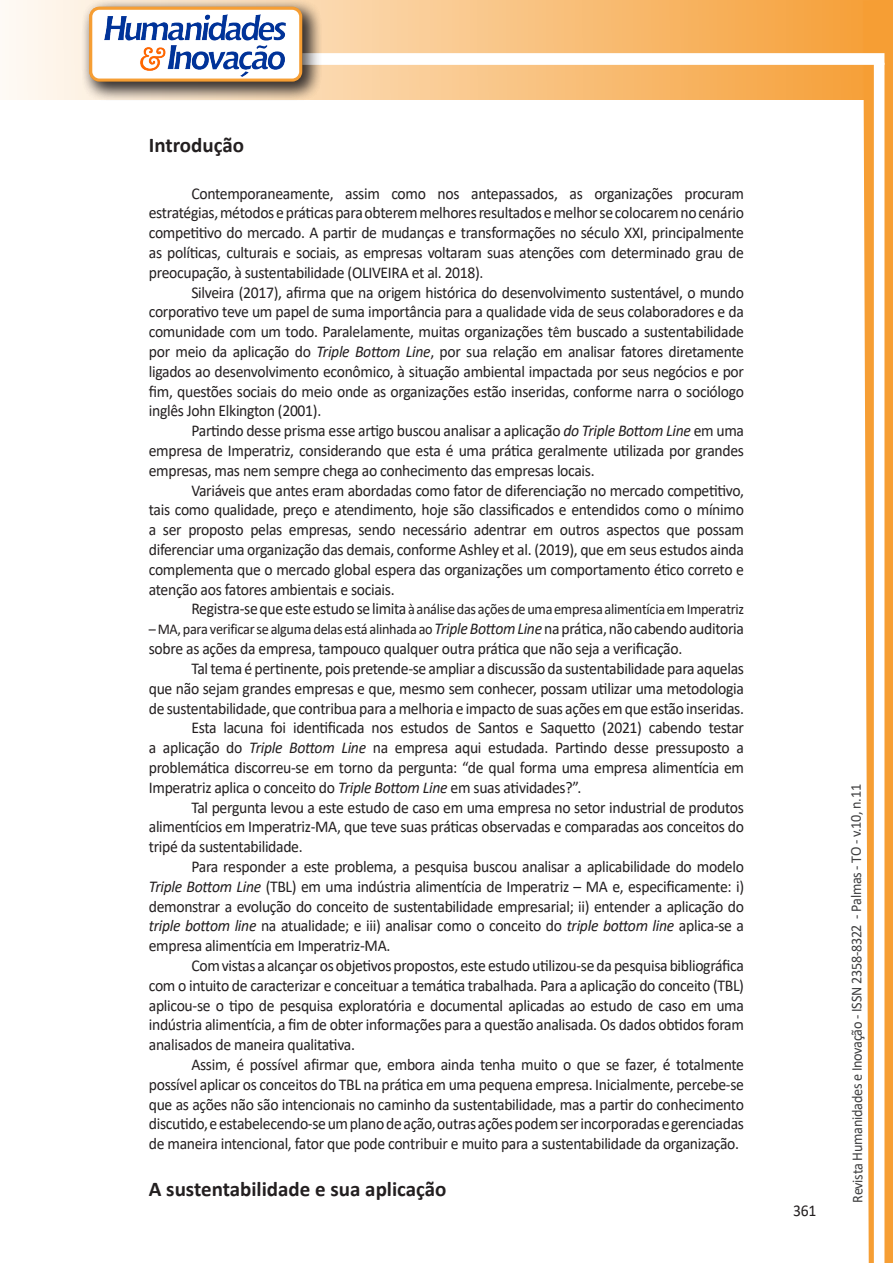
<style>
.page{position:relative;width:893px;height:1263px;background:#fff}
.page>*{position:absolute;margin:0;border:0;box-sizing:border-box;transform-origin:0 0}
.Titulo_2{font:700 21px "Calibri";color:#231f20}
.texto{font:16.5px/19.8px "Calibri";letter-spacing:-.02em;color:#231f20;text-align:justify;scale:.95 1}
.texto-2{font:15px "Calibri";letter-spacing:-.02em;color:#231f20;scale:.95 1}
.t1{font:15px "Calibri";letter-spacing:-.025em;color:#3e3e3f;scale:.95 1}
.s1{font-size:15px}
.s2{font-style:italic}
.s3{font-size:16.5px}
.s4{font-style:italic;font-size:16.5px}
</style>
<div class="page">
<svg style="left:5px;top:0;width:858px;height:100px;background:#f9c484"></svg>
<div style="left:302px;top:53px;width:582px;height:12px;background:#fff;border:2px solid #fff"></div>
<svg style="left:863px;top:0;width:30px;height:1263px"></svg>
<div style="left:81px;top:0;width:241px;height:102px;background:#231f20;opacity:.75"></div>
<div style="left:91px;top:8px;width:210px;height:72px;background:#fff;border-radius:9px"></div>
<img style="left:104px;top:14px;width:181px;height:62px">
<div style="left:89px;top:7px;width:213px;height:75px;border:3px solid #f69e34;border-radius:9px"></div>
<p class="Titulo_2" style="left:149px;top:130px;width:97px">Introdução</p>
<p class="texto" style="left:149px;top:183px;width:628px;text-indent:43px">Contemporaneamente, assim como nos antepassados, as organizações procuram estratégias, métodos e práticas para obterem melhores resultados e melhor se colocarem no cenário competitivo do mercado. A partir de mudanças e transformações no século XXI, principalmente as políticas, culturais e sociais, as empresas voltaram suas atenções com determinado grau de preocupação, à sustentabilidade (OLIVEIRA et al. 2018).</p>
<p class="texto" style="left:149px;top:282px;width:628px;text-indent:43px">Silveira (2017), afirma que na origem histórica do desenvolvimento sustentável, o mundo corporativo teve um papel de suma importância para a qualidade vida de seus colaboradores e da comunidade com um todo. Paralelamente, muitas organizações t<span class="s1">ê</span>m buscado a sustentabilidade por meio da aplicação do <span class="s2">Triple Bottom Line</span>, por sua relação em analisar fatores diretamente ligados ao desenvolvimento econômico, à situação ambiental impactada por seus negócios e por fim, questões sociais do meio onde as organizações estão inseridas, conforme narra o sociólogo inglês John Elkington (2001).</p>
<p class="texto" style="left:149px;top:420px;width:628px;text-indent:43px">Partindo desse prisma esse artigo buscou analisar a aplicação <span class="s2">do Triple Bottom Line</span> em uma empresa de Imperatriz, considerando que esta é uma prática geralmente utilizada por grandes empresas, mas nem sempre chega ao conhecimento das empresas locais.</p>
<p class="texto" style="left:149px;top:480px;width:628px;text-indent:43px">Variáveis que antes eram abordadas como fator de diferenciação no mercado competitivo, tais como qualidade, preço e atendimento, hoje são classificados e entendidos como o mínimo a ser proposto pelas empresas, sendo necessário adentrar em outros aspectos que possam diferenciar uma organização das demais, conforme Ashley et al. (2019), que em seus estudos ainda complementa que o mercado global espera das organizações um comportamento ético correto e atenção aos fatores ambientais e sociais.</p>
<p class="texto-2" style="left:191px;top:599px;width:583px"><span class="s3">Registra-se que este estudo se limita</span> à análise das ações de uma empresa alimentícia em Imperatriz</p>
<p class="texto-2" style="left:149px;top:619px;width:628px">– MA, para verificar se alguma delas está alinhada ao <span class="s4">Triple Bottom Line</span> <span class="s3">na prática, não cabendo auditoria</span></p>
<p class="texto" style="left:149px;top:638px;width:563px">sobre as ações da empresa, tampouco qualquer outra prática que não seja a verificação.</p>
<p class="texto" style="left:149px;top:658px;width:628px;text-indent:43px">Tal tema é pertinente, pois pretende-se ampliar a discussão da sustentabilidade para aquelas que não sejam grandes empresas e que, mesmo sem conhecer, possam utilizar uma metodologia de sustentabilidade, que contribua para a melhoria e impacto de suas ações em que estão inseridas.</p>
<p class="texto" style="left:149px;top:717px;width:628px;text-indent:43px">Esta lacuna foi identificada nos estudos de Santos e Saquetto (2021) cabendo testar a aplicação do <span class="s2">Triple Bottom Line</span> na empresa aqui estudada. Partindo desse pressuposto a problemática discorreu-se em torno da pergunta: “de qual forma uma empresa alimentícia em Imperatriz aplica o conceito do <span class="s2">Triple Bottom Line</span> em suas atividades?”.</p>
<p class="texto" style="left:149px;top:797px;width:628px;text-indent:43px">Tal pergunta levou a este estudo de caso em uma empresa no setor industrial de produtos alimentícios em Imperatriz-MA, que teve suas práticas observadas e comparadas aos conceitos do tripé da sustentabilidade.</p>
<p class="texto" style="left:149px;top:856px;width:628px;text-indent:43px">Para responder a este problema, a pesquisa buscou analisar a aplicabilidade do modelo <span class="s2">Triple Bottom Line</span> (TBL) em uma indústria alimentícia de Imperatriz – MA e, especificamente: i) demonstrar a evolução do conceito de sustentabilidade empresarial; ii) entender a aplicação do <span class="s2">triple bottom line</span> na atualidade; e iii) analisar como o conceito do <span class="s2">triple bottom line</span> aplica-se a empresa alimentícia em Imperatriz-MA.</p>
<p class="texto" style="left:149px;top:955px;width:628px;text-indent:43px">Com vistas a alcançar os objetivos propostos, este estudo utilizou-se da pesquisa bibliográfica com o intuito de caracterizar e conceituar a temática trabalhada. Para a aplicação do conceito (TBL) aplicou-se o tipo de pesquisa exploratória e documental aplicadas ao estudo de caso em uma indústria alimentícia, a fim de obter informações para a questão analisada. Os dados obtidos foram analisados de maneira qualitativa.</p>
<p class="texto" style="left:149px;top:1054px;width:628px;text-indent:43px">Assim, é possível afirmar que, embora ainda tenha muito o que se fazer, é totalmente possível aplicar os conceitos do TBL na prática em uma pequena empresa. Inicialmente, percebe-se que as ações não são intencionais no caminho da sustentabilidade, mas a partir do conhecimento discutido, e estabelecendo-se um plano de ação, outras ações podem ser incorporadas e gerenciadas de maneira intencional, fator que pode contribuir e muito para a sustentabilidade da organização.</p>
<p class="Titulo_2" style="left:149px;top:1174px;width:299px">A sustentabilidade e sua aplicação</p>
<p class="texto" style="left:793px;top:1200px;width:26px">361</p>
<p class="t1" style="left:846px;top:1203px;width:442px;rotate:-90deg">Revista Humanidades e Inovação - ISSN 2358-8322 - Palmas - TO - v.10, n.11</p>
</div>
